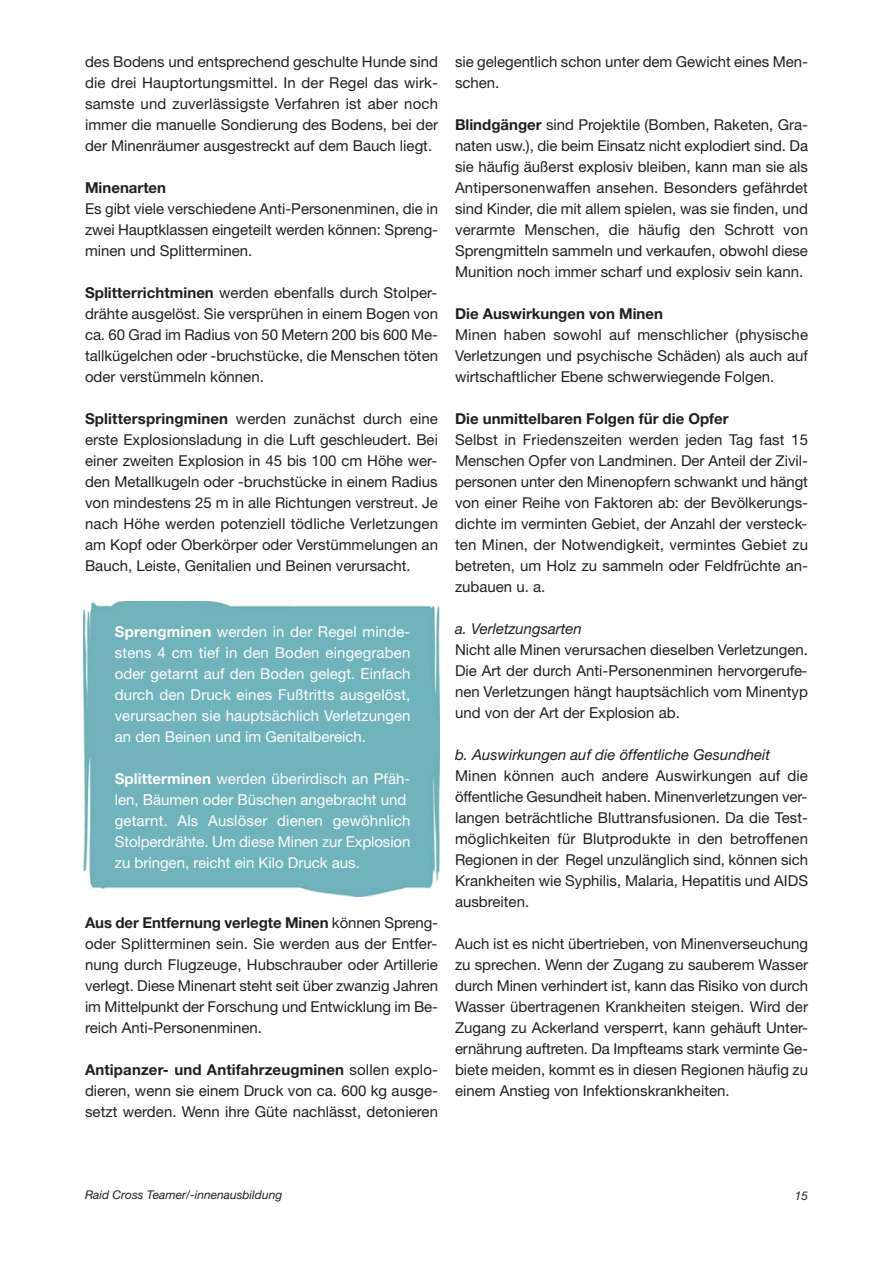
<style>
.page{position:relative;width:893px;height:1263px;background:#fff}
.page>*{position:absolute;margin:0;border:0;box-sizing:border-box;transform-origin:0 0}
.t1{font:15px/21px "Helvetica Neue";color:#231f20;text-align:justify}
.t2{font:15px/21px "Helvetica Neue";color:#fff;text-align:justify}
.t3{font:700 15px "Helvetica Neue";color:#231f20}
.t4{font:italic 15px "Helvetica Neue";color:#231f20}
.t5{font:italic 12px "Helvetica Neue";color:#231f20}
.s1{font-weight:700}
</style>
<div class="page">
<div style="left:84px;top:601px;width:355px;height:296px;background:#70b3bb"></div>
<p class="t1" style="left:85px;top:53px;width:354px">des Bodens und entsprechend geschulte Hunde sind die drei Hauptortungsmittel. In der Regel das wirk&shy;samste und zuverlässigste Verfahren ist aber noch immer die manuelle Sondierung des Bodens, bei der der Minenräumer ausgestreckt auf dem Bauch liegt.</p>
<p class="t3" style="left:85px;top:183px;width:83px">Minenarten</p>
<p class="t1" style="left:85px;top:200px;width:354px">Es gibt viele verschiedene Anti-Personenminen, die in zwei Hauptklassen eingeteilt werden können: Spreng&shy;minen und Splitterminen.</p>
<p class="t1" style="left:85px;top:284px;width:354px"><span class="s1">Splitterrichtminen</span> werden ebenfalls durch Stolper&shy;drähte ausgelöst. Sie versprühen in einem Bogen von ca. 60 Grad im Radius von 50 Metern 200 bis 600 Me&shy;tallkügelchen oder -bruchstücke, die Menschen töten oder verstümmeln können.</p>
<p class="t1" style="left:85px;top:410px;width:354px"><span class="s1">Splitterspringminen</span> werden zunächst durch eine erste Explosionsladung in die Luft geschleudert. Bei einer zweiten Explosion in 45 bis 100 cm Höhe wer&shy;den Metallkugeln oder -bruchstücke in einem Radius von mindestens 25 m in alle Richtungen verstreut. Je nach Höhe werden potenziell tödliche Verletzungen am Kopf oder Oberkörper oder Verstümmelungen an Bauch, Leiste, Genitalien und Beinen verursacht.</p>
<p class="t2" style="left:115px;top:623px;width:297px"><span class="s1">Sprengminen</span> werden in der Regel minde&shy;stens 4 cm tief in den Boden eingegraben oder getarnt auf den Boden gelegt. Einfach durch den Druck eines Fußtritts ausgelöst, verursachen sie hauptsächlich Verletzungen an den Beinen und im Genitalbereich.</p>
<p class="t2" style="left:115px;top:770px;width:297px;text-align:left"><span class="s1">Splitterminen</span> werden überirdisch an Pfäh&shy;len, Bäumen oder Büschen angebracht und getarnt. Als Auslöser dienen gewöhnlich Stolperdrähte. Um diese Minen zur Explosion zu bringen, reicht ein Kilo Druck aus.</p>
<p class="t1" style="left:85px;top:914px;width:354px"><span class="s1">Aus der Entfernung verlegte Minen</span> können Spreng&shy;oder Splitterminen sein. Sie werden aus der Entfer&shy;nung durch Flugzeuge, Hubschrauber oder Artillerie verlegt. Diese Minenart steht seit über zwanzig Jahren im Mittelpunkt der Forschung und Entwicklung im Be&shy;reich Anti-Personenminen.</p>
<p class="t1" style="left:85px;top:1061px;width:354px"><span class="s1">Antipanzer- und Antifahrzeugminen</span> sollen explo&shy;dieren, wenn sie einem Druck von ca. 600 kg ausge&shy;setzt werden. Wenn ihre Güte nachlässt, detonieren</p>
<p class="t1" style="left:455px;top:53px;width:354px">sie gelegentlich schon unter dem Gewicht eines Men&shy;schen.</p>
<p class="t1" style="left:455px;top:116px;width:354px"><span class="s1">Blindgänger</span> sind Projektile (Bomben, Raketen, Gra&shy;naten usw.), die beim Einsatz nicht explodiert sind. Da sie häufig äußerst explosiv bleiben, kann man sie als Antipersonenwaffen ansehen. Besonders gefährdet sind Kinder, die mit allem spielen, was sie finden, und verarmte Menschen, die häufig den Schrott von Sprengmitteln sammeln und verkaufen, obwohl diese Munition noch immer scharf und explosiv sein kann.</p>
<p class="t3" style="left:455px;top:309px;width:209px">Die Auswirkungen von Minen</p>
<p class="t1" style="left:455px;top:326px;width:354px">Minen haben sowohl auf menschlicher (physische Verletzungen und psychische Schäden) als auch auf wirtschaftlicher Ebene schwerwiegende Folgen.</p>
<p class="t3" style="left:455px;top:414px;width:275px">Die unmittelbaren Folgen für die Opfer</p>
<p class="t1" style="left:455px;top:431px;width:354px">Selbst in Friedenszeiten werden jeden Tag fast 15<br>Menschen Opfer von Landminen. Der Anteil der Zivil&shy;personen unter den Minenopfern schwankt und hängt von einer Reihe von Faktoren ab: der Bevölkerungs&shy;dichte im verminten Gebiet, der Anzahl der versteck&shy;ten Minen, der Notwendigkeit, vermintes Gebiet zu betreten, um Holz zu sammeln oder Feldfrüchte an&shy;zubauen u. a.</p>
<p class="t4" style="left:455px;top:624px;width:128px">a. Verletzungsarten</p>
<p class="t1" style="left:455px;top:641px;width:354px">Nicht alle Minen verursachen dieselben Verletzungen.<br>Die Art der durch Anti-Personenminen hervorgerufe&shy;nen Verletzungen hängt hauptsächlich vom Minentyp und von der Art der Explosion ab.</p>
<p class="t4" style="left:455px;top:750px;width:317px">b. Auswirkungen auf die öffentliche Gesundheit</p>
<p class="t1" style="left:455px;top:767px;width:354px">Minen können auch andere Auswirkungen auf die öffentliche Gesundheit haben. Minenverletzungen ver&shy;langen beträchtliche Bluttransfusionen. Da die Test&shy;möglichkeiten für Blutprodukte in den betroffenen Regionen in der Regel unzulänglich sind, können sich Krankheiten wie Syphilis, Malaria, Hepatitis und AIDS ausbreiten.</p>
<p class="t1" style="left:455px;top:935px;width:354px">Auch ist es nicht übertrieben, von Minenverseuchung zu sprechen. Wenn der Zugang zu sauberem Wasser durch Minen verhindert ist, kann das Risiko von durch Wasser übertragenen Krankheiten steigen. Wird der Zugang zu Ackerland versperrt, kann gehäuft Unter&shy;ernährung auftreten. Da Impfteams stark verminte Ge&shy;biete meiden, kommt es in diesen Regionen häufig zu einem Anstieg von Infektionskrankheiten.</p>
<p class="t5" style="left:85px;top:1190px;width:199px">Raid Cross Teamer/-innenausbildung</p>
<p class="t5" style="left:795px;top:1192px;width:15px">15</p>
</div>
